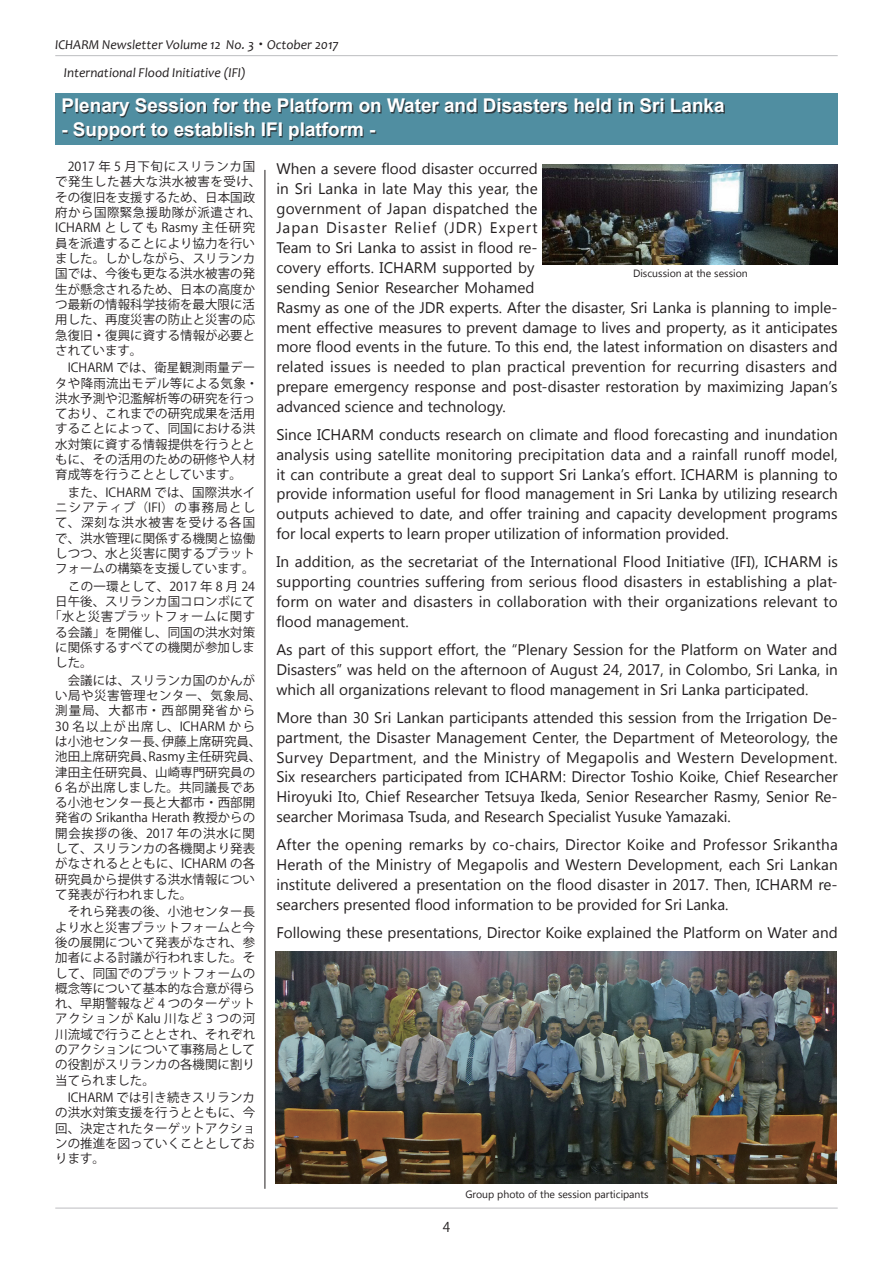
<style>
.page{position:relative;width:893px;height:1263px;background:#fff}
.page>*{position:absolute;margin:0;border:0;box-sizing:border-box;transform-origin:0 0}
.t1{font:700 18.9px "Arial";color:#fff}
.t2{font:15.3px/19.8px "Segoe UI";color:#231f20;text-align:justify}
.t3{font:italic 13.5px/28.3px "Candara";color:#231f20}
.t4{font:13.5px "Koz Go Pro";color:#231f20}
.t5{font:12.45px/15.3px "Koz Go Pro";letter-spacing:.005em;color:#231f20}
.t6{font:12.45px "Koz Go Pro";letter-spacing:.025em;color:#231f20}
.t7{font:12.45px "Koz Go Pro";letter-spacing:.035em;color:#231f20}
.t8{font:10.5px "Segoe UI";color:#231f20}
.s1{font-family:"Koz Min Pro";font-style:normal}
</style>
<div class="page">
<hr style="left:55px;top:1208px;width:783px;height:1px;background:#bcbdc0">
<hr style="left:55px;top:55px;width:783px;height:1px;background:#bcbdc0">
<div style="left:55px;top:94px;width:783px;height:51px;background:#508ea1"></div>
<div style="left:64px;top:99px;width:661px;height:42px;background:#231f20;opacity:.75"></div>
<img style="left:543px;top:165px;width:294px;height:99px">
<img style="left:275px;top:951px;width:561px;height:232px">
<hr style="left:265px;top:170px;width:1px;height:1019px;background:#231f20">
<p class="t3" style="left:64px;top:30px;width:276px;text-indent:-9px">ICHARM Newsletter Volume 12 No. 3<span class="s1">・</span> October 2017<br>International Flood Initiative (IFI)</p>
<p class="t1" style="left:61px;top:93px;width:665px">Plenary Session for the Platform on Water and Disasters held in Sri Lanka</p>
<p class="t1" style="left:61px;top:117px;width:315px">- Support to establish IFI platform -</p>
<p class="t5" style="left:55px;top:159px;width:207px">　2017 年 5 月下旬にスリランカ国で発生した甚大な洪水被害を受け、その復旧を支援するため、日本国政府から国際緊急援助隊が派遣され、<br>ICHARM としても Rasmy 主任研究員を派遣することにより協力を行いました。しかしながら、スリランカ国では、今後も更なる洪水被害の発生が懸念されるため、日本の高度かつ最新の情報科学技術を最大限に活用した、再度災害の防止と災害の応急復旧・復興に資する情報が必要とされています。</p>
<p class="t5" style="left:55px;top:360px;width:204px">　ICHARM では、衛星観測雨量データや降雨流出モデル等による気象・洪水予測や氾濫解析等の研究を行っており、これまでの研究成果を活用することによって、同国における洪水対策に資する情報提供を行うとともに、その活用のための研修や人材育成等を行うこととしています。</p>
<p class="t5" style="left:55px;top:485px;width:201px;text-align:justify">　また、ICHARM では、国際洪水イニシアティブ（IFI）の事務局として、深刻な洪水被害を受ける各国で、洪水管理に関係する機関と協働しつつ、水と災害に関するプラットフォームの構築を支援しています。</p>
<p class="t6" style="left:55px;top:578px;width:201px">　この一環として、2017 年 8 月 24</p>
<p class="t5" style="left:55px;top:594px;width:201px">日午後、スリランカ国コロンボにて</p>
<p class="t7" style="left:49px;top:609px;width:208px">「水と災害プラットフォームに関す</p>
<p class="t5" style="left:55px;top:625px;width:201px">る会議」を開催し、同国の洪水対策</p>
<p class="t5" style="left:55px;top:640px;width:201px">に関係するすべての機関が参加しま</p>
<p class="t5" style="left:55px;top:655px;width:39px">した。</p>
<p class="t5" style="left:55px;top:673px;width:208px">　会議には、スリランカ国のかんがい局や災害管理センター、気象局、測量局、大都市・西部開発省から<br>30 名以上が出席し、ICHARM からは小池センター長、伊藤上席研究員、池田上席研究員、Rasmy 主任研究員、津田主任研究員、山崎専門研究員の<br>6 名が出席しました。共同議長である小池センター長と大都市・西部開発省の Srikantha Herath 教授からの開会挨拶の後、2017 年の洪水に関して、スリランカの各機関より発表がなされるとともに、ICHARM の各研究員から提供する洪水情報について発表が行われました。</p>
<p class="t5" style="left:55px;top:904px;width:201px;text-align:justify">　それら発表の後、小池センター長より水と災害プラットフォームと今後の展開について発表がなされ、参加者による討議が行われました。そして、同国でのプラットフォームの概念等について基本的な合意が得られ、早期警報など 4 つのターゲットアクションが Kalu 川など 3 つの河川流域で行うこととされ、それぞれのアクションについて事務局としての役割がスリランカの各機関に割り当てられました。</p>
<p class="t5" style="left:55px;top:1090px;width:201px;text-align:justify">　ICHARM では引き続きスリランカの洪水対策支援を行うとともに、今回、決定されたターゲットアクションの推進を図っていくこととしております。</p>
<p class="t2" style="left:276px;top:158px;width:563px;text-align:left">When a severe flood disaster occurred<br>in Sri Lanka in late May this year, the<br>government of Japan dispatched the<br>Japan Disaster Relief (JDR) Expert<br>Team to Sri Lanka to assist in flood re-<br>covery efforts. ICHARM supported by<br>sending Senior Researcher Mohamed<br>Rasmy as one of the JDR experts. After the disaster, Sri Lanka is planning to imple&shy;ment effective measures to prevent damage to lives and property, as it anticipates more flood events in the future. To this end, the latest information on disasters and related issues is needed to plan practical prevention for recurring disasters and prepare emergency response and post-disaster restoration by maximizing Japan’s advanced science and technology.</p>
<p class="t2" style="left:276px;top:424px;width:563px">Since ICHARM conducts research on climate and flood forecasting and inundation analysis using satellite monitoring precipitation data and a rainfall runoff model, it can contribute a great deal to support Sri Lanka’s effort. ICHARM is planning to provide information useful for flood management in Sri Lanka by utilizing research outputs achieved to date, and offer training and capacity development programs for local experts to learn proper utilization of information provided.</p>
<p class="t2" style="left:276px;top:551px;width:563px">In addition, as the secretariat of the International Flood Initiative (IFI), ICHARM is supporting countries suffering from serious flood disasters in establishing a plat&shy;form on water and disasters in collaboration with their organizations relevant to flood management.</p>
<p class="t2" style="left:276px;top:639px;width:563px">As part of this support effort, the “Plenary Session for the Platform on Water and Disasters” was held on the afternoon of August 24, 2017, in Colombo, Sri Lanka, in which all organizations relevant to flood management in Sri Lanka participated.</p>
<p class="t2" style="left:276px;top:707px;width:563px">More than 30 Sri Lankan participants attended this session from the Irrigation De&shy;partment, the Disaster Management Center, the Department of Meteorology, the Survey Department, and the Ministry of Megapolis and Western Development.<br>Six researchers participated from ICHARM: Director Toshio Koike, Chief Researcher Hiroyuki Ito, Chief Researcher Tetsuya Ikeda, Senior Researcher Rasmy, Senior Re&shy;searcher Morimasa Tsuda, and Research Specialist Yusuke Yamazaki.</p>
<p class="t2" style="left:276px;top:834px;width:563px">After the opening remarks by co-chairs, Director Koike and Professor Srikantha Herath of the Ministry of Megapolis and Western Development, each Sri Lankan institute delivered a presentation on the flood disaster in 2017. Then, ICHARM re&shy;searchers presented flood information to be provided for Sri Lanka.</p>
<p class="t2" style="left:276px;top:922px;width:563px">Following these presentations, Director Koike explained the Platform on Water and</p>
<p class="t8" style="left:633px;top:265px;width:116px">Discussion at the session</p>
<p class="t4" style="left:443px;top:1219px;width:9px">4</p>
<p class="t8" style="left:465px;top:1187px;width:185px">Group photo of the session participants</p>
</div>
